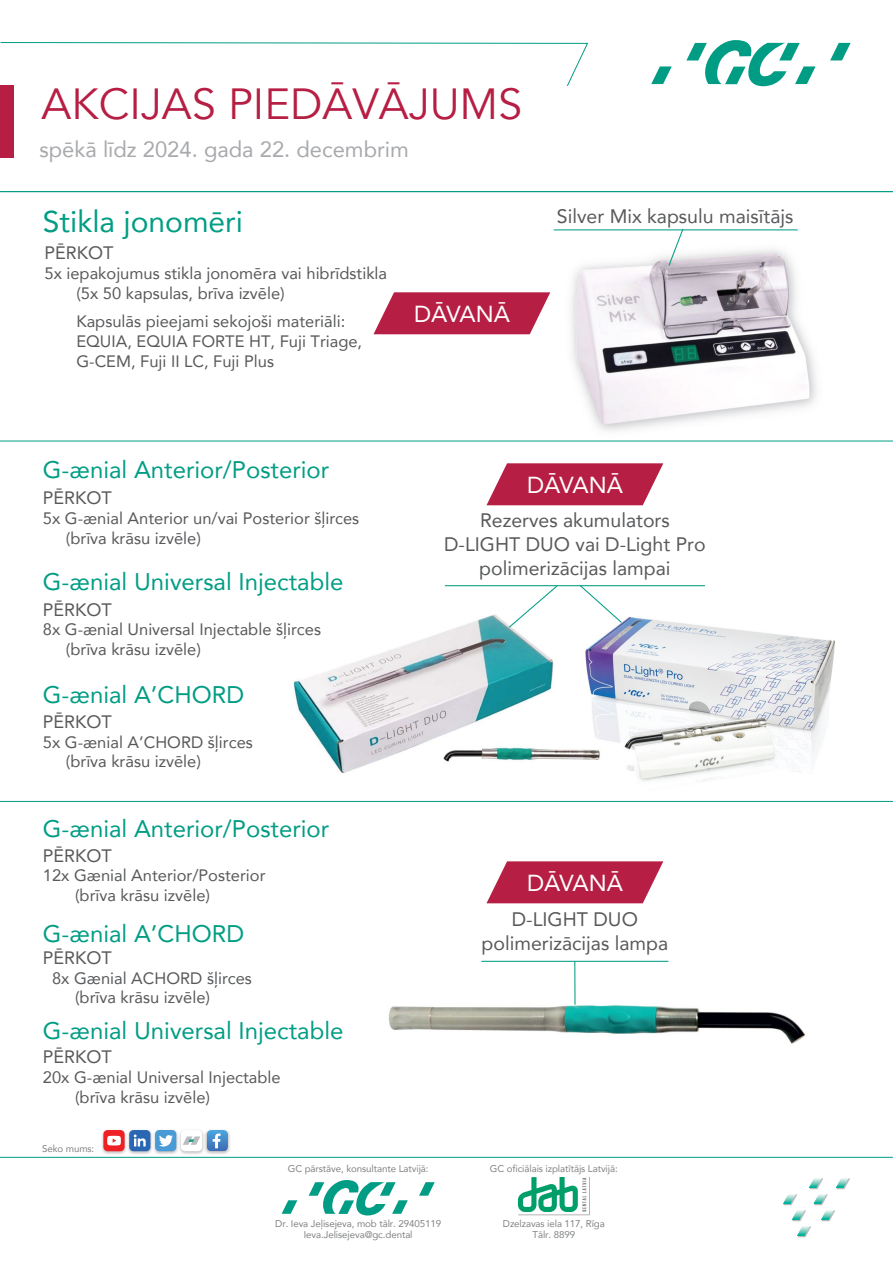
<style>
.page{position:relative;width:893px;height:1263px;background:#fff}
.page>*{position:absolute;margin:0;border:0;box-sizing:border-box;transform-origin:0 0}
.t1{font:43.5px "Avenir";color:#b61e43}
.t2{font:30px "Avenir";color:#009d84}
.t3{font:24px "Avenir";color:#009d84}
.t4{font:23.1px "Avenir";color:#fff}
.t5{font:22.05px "Avenir";color:#a7a9ac}
.t6{font:19.5px/24px "Avenir";color:#58595b;text-align:center}
.t7{font:18px "Avenir";color:#58595b}
.t8{font:16.5px/19.8px "Avenir";color:#58595b}
.t9{font:9.75px/10.5px "Avenir";letter-spacing:-.01em;color:#808284;text-align:center}
</style>
<div class="page">
<img style="left:0;top:86px;width:893px;height:1071px">
<div style="left:1px;top:86px;width:13px;height:72px;background:#b61e43"></div>
<svg style="left:651px;top:40px;width:200px;height:46px"></svg>
<svg style="left:0;top:42px;width:589px;height:45px"></svg>
<svg style="left:373px;top:292px;width:177px;height:42px"></svg>
<hr style="left:0;top:1157px;width:893px;height:1px;background:#009d84">
<img style="left:207px;top:1127px;width:25px;height:30px">
<svg style="left:207px;top:1130px;width:21px;height:21px"></svg>
<img style="left:155px;top:1127px;width:22px;height:30px">
<div style="left:155px;top:1130px;width:21px;height:21px;background:#499bd5;border-radius:4px"></div>
<svg style="left:159px;top:1135px;width:14px;height:12px"></svg>
<img style="left:129px;top:1127px;width:26px;height:30px">
<div style="left:129px;top:1130px;width:21px;height:21px;background:#2a67b2;border-radius:4px"></div>
<svg style="left:134px;top:1134px;width:12px;height:12px"></svg>
<img style="left:177px;top:1127px;width:30px;height:30px">
<div style="left:181px;top:1130px;width:21px;height:21px;background:#fff;border-radius:4px"></div>
<svg style="left:183px;top:1136px;width:17px;height:9px"></svg>
<img style="left:99px;top:1127px;width:30px;height:30px">
<div style="left:103px;top:1130px;width:22px;height:21px;background:#ee2024;border-radius:4px"></div>
<svg style="left:107px;top:1136px;width:14px;height:9px"></svg>
<svg style="left:486px;top:861px;width:177px;height:42px"></svg>
<svg style="left:486px;top:463px;width:177px;height:42px"></svg>
<hr style="left:445px;top:585px;width:260px;height:1px;background:#009d84">
<svg style="left:508px;top:584px;width:51px;height:45px"></svg>
<svg style="left:578px;top:583px;width:45px;height:41px"></svg>
<hr style="left:481px;top:961px;width:187px;height:1px;background:#009d84">
<hr style="left:574px;top:961px;width:1px;height:44px;background:#009d84">
<svg style="left:783px;top:1178px;width:67px;height:59px"></svg>
<svg style="left:282px;top:1180px;width:153px;height:35px"></svg>
<svg style="left:518px;top:1177px;width:72px;height:38px"></svg>
<hr style="left:0;top:191px;width:893px;height:1px;background:#009d84">
<hr style="left:0;top:801px;width:893px;height:1px;background:#009d84">
<hr style="left:0;top:441px;width:893px;height:1px;background:#009d84">
<hr style="left:554px;top:229px;width:244px;height:1px;background:#009d84">
<svg style="left:668px;top:228px;width:16px;height:39px"></svg>
<h1 class="t1" style="left:42px;top:78px;width:482px">AKCIJAS PIEDĀVĀJUMS</h1>
<h3 class="t5" style="left:39px;top:132px;width:371px">spēkā līdz 2024. gada 22. decembrim</h3>
<h2 class="t2" style="left:43px;top:197px;width:202px">Stikla jonomēri</h2>
<p class="t7" style="left:45px;top:238px;width:71px">PĒRKOT</p>
<p class="t8" style="left:76px;top:263px;width:312px;text-indent:-32px">5x iepakojumus stikla jonomēra vai hibrīdstikla (5x 50 kapsulas, brīva izvēle)</p>
<p class="t8" style="left:76px;top:311px;width:287px">Kapsulās pieejami sekojoši materiāli:<br>EQUIA, EQUIA FORTE HT, Fuji Triage,<br>G-CEM, Fuji II LC, Fuji Plus</p>
<h3 class="t4" style="left:414px;top:296px;width:97px">DĀVANĀ</h3>
<p class="t6" style="left:557px;top:203px;width:238px">Silver Mix kapsulu maisītājs</p>
<h3 class="t3" style="left:43px;top:451px;width:288px">G-ænial Anterior/Posterior</h3>
<p class="t7" style="left:43px;top:484px;width:71px">PĒRKOT</p>
<p class="t8" style="left:66px;top:508px;width:295px;text-indent:-23px">5x G-ænial Anterior un/vai Posterior šļirces (brīva krāsu izvēle)</p>
<h3 class="t3" style="left:43px;top:562px;width:302px">G-ænial Universal Injectable</h3>
<p class="t7" style="left:43px;top:595px;width:71px">PĒRKOT</p>
<p class="t8" style="left:66px;top:619px;width:257px;text-indent:-23px">8x G-ænial Universal Injectable šļirces (brīva krāsu izvēle)</p>
<h3 class="t3" style="left:43px;top:675px;width:203px">G-ænial A’CHORD</h3>
<p class="t7" style="left:43px;top:707px;width:71px">PĒRKOT</p>
<p class="t8" style="left:66px;top:731px;width:189px;text-indent:-23px">5x G-ænial A’CHORD šļirces (brīva krāsu izvēle)</p>
<h3 class="t3" style="left:43px;top:809px;width:288px">G-ænial Anterior/Posterior</h3>
<p class="t7" style="left:43px;top:841px;width:71px">PĒRKOT</p>
<p class="t8" style="left:75px;top:865px;width:192px;text-indent:-32px">12x Gænial Anterior/Posterior (brīva krāsu izvēle)</p>
<h3 class="t3" style="left:43px;top:914px;width:203px">G-ænial A’CHORD</h3>
<p class="t7" style="left:43px;top:943px;width:71px">PĒRKOT</p>
<p class="t8" style="left:75px;top:967px;width:178px;text-indent:-23px">8x Gænial ACHORD šļirces (brīva krāsu izvēle)</p>
<h3 class="t3" style="left:43px;top:1011px;width:302px">G-ænial Universal Injectable</h3>
<p class="t7" style="left:43px;top:1042px;width:71px">PĒRKOT</p>
<p class="t8" style="left:75px;top:1067px;width:207px;text-indent:-32px">20x G-ænial Universal Injectable (brīva krāsu izvēle)</p>
<p class="t9" style="left:42px;top:1143px;width:54px">Seko mums:</p>
<h3 class="t4" style="left:527px;top:467px;width:97px">DĀVANĀ</h3>
<p class="t6" style="left:444px;top:507px;width:263px">Rezerves akumulators<br>D-LIGHT DUO vai D-Light Pro polimerizācijas lampai</p>
<h3 class="t4" style="left:527px;top:865px;width:97px">DĀVANĀ</h3>
<p class="t6" style="left:482px;top:907px;width:188px">D-LIGHT DUO polimerizācijas lampa</p>
<p class="t9" style="left:288px;top:1163px;width:142px">GC pārstāve, konsultante Latvijā:</p>
<p class="t9" style="left:490px;top:1163px;width:129px">GC oficiālais izplatītājs Latvijā:</p>
<p class="t9" style="left:275px;top:1218px;width:167px">Dr. Ieva Jeļisejeva, mob tālr. 29405119<br>Ieva.Jelisejeva@gc.dental</p>
<p class="t9" style="left:503px;top:1218px;width:103px">Dzelzavas iela 117, Rīga<br>Tālr. 8899</p>
</div>
